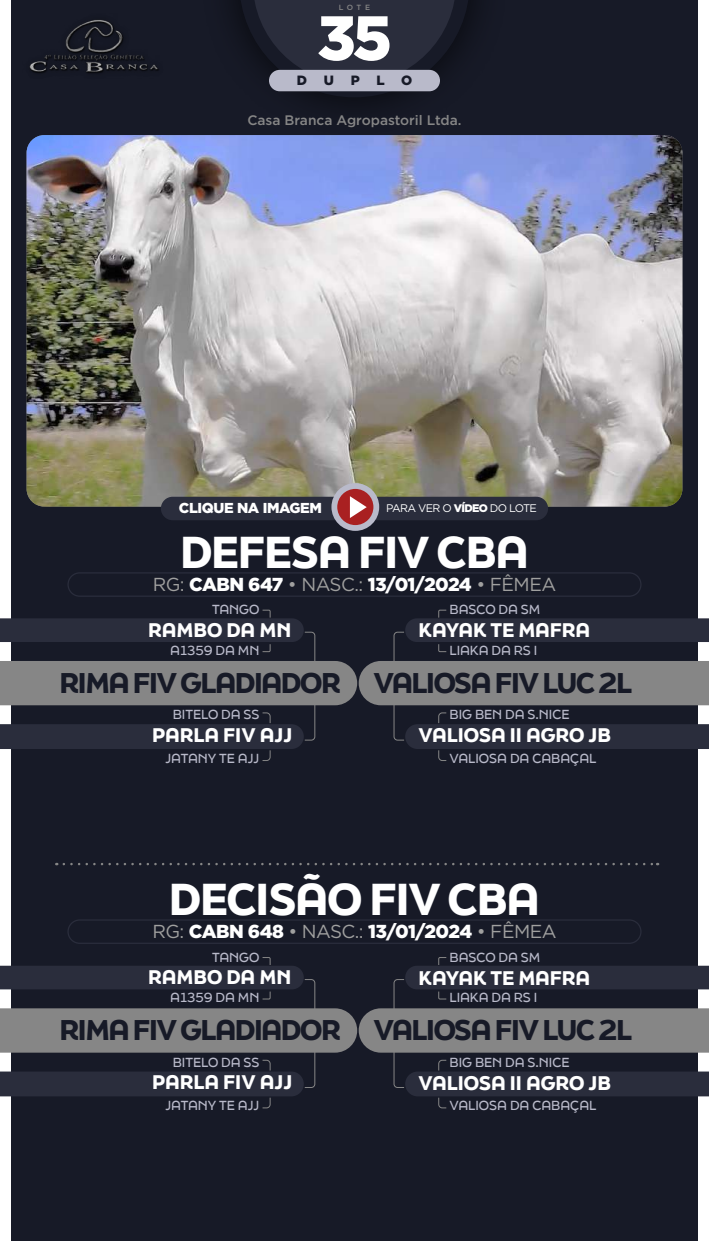
<style>
.page{position:relative;width:709px;height:1241px;background:#fff}
.page>*{position:absolute;margin:0;border:0;box-sizing:border-box;transform-origin:0 0}
.t1{font:900 62.5px "Gotham";color:#fff}
.t2{font:900 42.5px "Final Six";letter-spacing:-.025em;color:#fff}
.t3{font:900 27.12px "Final Six";letter-spacing:-.05em;color:#171a27}
.t4{font:900 18.75px "Final Six";color:#fff}
.t5{font:900 18.75px "Gotham";letter-spacing:-.03em;color:#fff}
.t6{font:900 14.38px "Gotham";letter-spacing:-.025em;color:#fff}
.t7{font:500 13.75px "Gotham";color:#868686}
.t8{font:900 13.38px "Gotham";color:#171a27}
.t9{font:500 12.5px "Final Six";color:#b9baca}
.t10{font:11px "Gotham";letter-spacing:-.06em;color:#fff}
.t11{font:500 7.5px "Gotham";color:#868686}
.s1{font-weight:900}
.s2{font-weight:400;color:#a0a09f}
</style>
<div class="page">
<div style="left:11px;top:0;width:687px;height:1240px;background:#171a27"></div>
<svg style="left:0;top:609px;width:709px;height:152px"></svg>
<img style="left:29px;top:20px;width:130px;height:54px">
<svg style="left:239px;top:0;width:231px;height:97px"></svg>
<div style="left:67px;top:919px;width:574px;height:24px;border:1px solid #2a2d3c;border-radius:12px"></div>
<div style="left:67px;top:572px;width:574px;height:24px;border:1px solid #2a2d3c;border-radius:12px"></div>
<svg style="left:0;top:957px;width:709px;height:151px"></svg>
<div style="left:269px;top:70px;width:171px;height:21px;background:#b9baca;border-radius:11px"></div>
<svg style="left:64px;top:862px;width:594px;height:3px"></svg>
<img style="left:27px;top:135px;width:655px;height:371px">
<div style="left:161px;top:496px;width:195px;height:24px;background:#2a2d3c;border-radius:12px"></div>
<div style="left:352px;top:496px;width:196px;height:24px;background:#2a2d3c;border-radius:12px"></div>
<svg style="left:334px;top:486px;width:42px;height:42px"></svg>
<svg style="left:350px;top:496px;width:17px;height:22px"></svg>
<div style="left:331px;top:483px;width:48px;height:48px;border:6px solid #b9baca;border-radius:50%"></div>
<p class="t11" style="left:339px;top:3px;width:33px">LOTE</p>
<h1 class="t1" style="left:317px;top:2px;width:76px">35</h1>
<p class="t8" style="left:297px;top:73px;width:12px">D</p>
<p class="t8" style="left:324px;top:73px;width:90px">UPLO</p>
<p class="t7" style="left:247px;top:113px;width:216px">Casa Branca Agropastoril Ltda.</p>
<p class="t6" style="left:179px;top:499px;width:145px">CLIQUE NA IMAGEM</p>
<p class="t10" style="left:386px;top:502px;width:152px">PARA VER O <span class="s1">VÍDEO</span> DO LOTE</p>
<h2 class="t2" style="left:180px;top:520px;width:350px">DEFESA FIV CBA</h2>
<h3 class="t5" style="left:153px;top:573px;width:405px"><span class="s2">RG:</span> CABN 647 <span class="s2">• NASC.:</span> 13/01/2024 <span class="s2">• FÊMEA</span></h3>
<p class="t9" style="left:212px;top:600px;width:49px">TANGO</p>
<p class="t9" style="left:170px;top:640px;width:91px">A1359 DA MN</p>
<h3 class="t3" style="left:60px;top:662px;width:282px">RIMA FIV GLADIADOR</h3>
<h3 class="t4" style="left:148px;top:615px;width:144px">RAMBO DA MN</h3>
<p class="t9" style="left:449px;top:600px;width:92px">BASCO DA SM</p>
<p class="t9" style="left:449px;top:640px;width:89px">LIAKA DA RS I</p>
<h3 class="t3" style="left:373px;top:662px;width:260px">VALIOSA FIV LUC 2L</h3>
<h3 class="t4" style="left:418px;top:615px;width:173px">KAYAK TE MAFRA</h3>
<p class="t9" style="left:173px;top:705px;width:88px">BITELO DA SS</p>
<p class="t9" style="left:166px;top:749px;width:95px">JATANY TE AJJ</p>
<h3 class="t4" style="left:152px;top:721px;width:142px">PARLA FIV AJJ</h3>
<p class="t9" style="left:449px;top:705px;width:121px">BIG BEN DA S.NICE</p>
<p class="t9" style="left:449px;top:749px;width:148px">VALIOSA DA CABAÇAL</p>
<h3 class="t4" style="left:418px;top:721px;width:194px">VALIOSA II AGRO JB</h3>
<h2 class="t2" style="left:169px;top:867px;width:372px">DECISÃO FIV CBA</h2>
<h3 class="t5" style="left:152px;top:920px;width:406px"><span class="s2">RG:</span> CABN 648 <span class="s2">• NASC.:</span> 13/01/2024 <span class="s2">• FÊMEA</span></h3>
<p class="t9" style="left:212px;top:947px;width:49px">TANGO</p>
<p class="t9" style="left:170px;top:988px;width:91px">A1359 DA MN</p>
<h3 class="t3" style="left:60px;top:1009px;width:282px">RIMA FIV GLADIADOR</h3>
<h3 class="t4" style="left:148px;top:963px;width:144px">RAMBO DA MN</h3>
<p class="t9" style="left:449px;top:947px;width:92px">BASCO DA SM</p>
<p class="t9" style="left:449px;top:988px;width:89px">LIAKA DA RS I</p>
<h3 class="t3" style="left:373px;top:1009px;width:260px">VALIOSA FIV LUC 2L</h3>
<h3 class="t4" style="left:418px;top:964px;width:173px">KAYAK TE MAFRA</h3>
<p class="t9" style="left:173px;top:1052px;width:88px">BITELO DA SS</p>
<p class="t9" style="left:166px;top:1096px;width:95px">JATANY TE AJJ</p>
<h3 class="t4" style="left:152px;top:1068px;width:142px">PARLA FIV AJJ</h3>
<p class="t9" style="left:449px;top:1052px;width:121px">BIG BEN DA S.NICE</p>
<p class="t9" style="left:449px;top:1096px;width:148px">VALIOSA DA CABAÇAL</p>
<h3 class="t4" style="left:418px;top:1069px;width:194px">VALIOSA II AGRO JB</h3>
</div>
